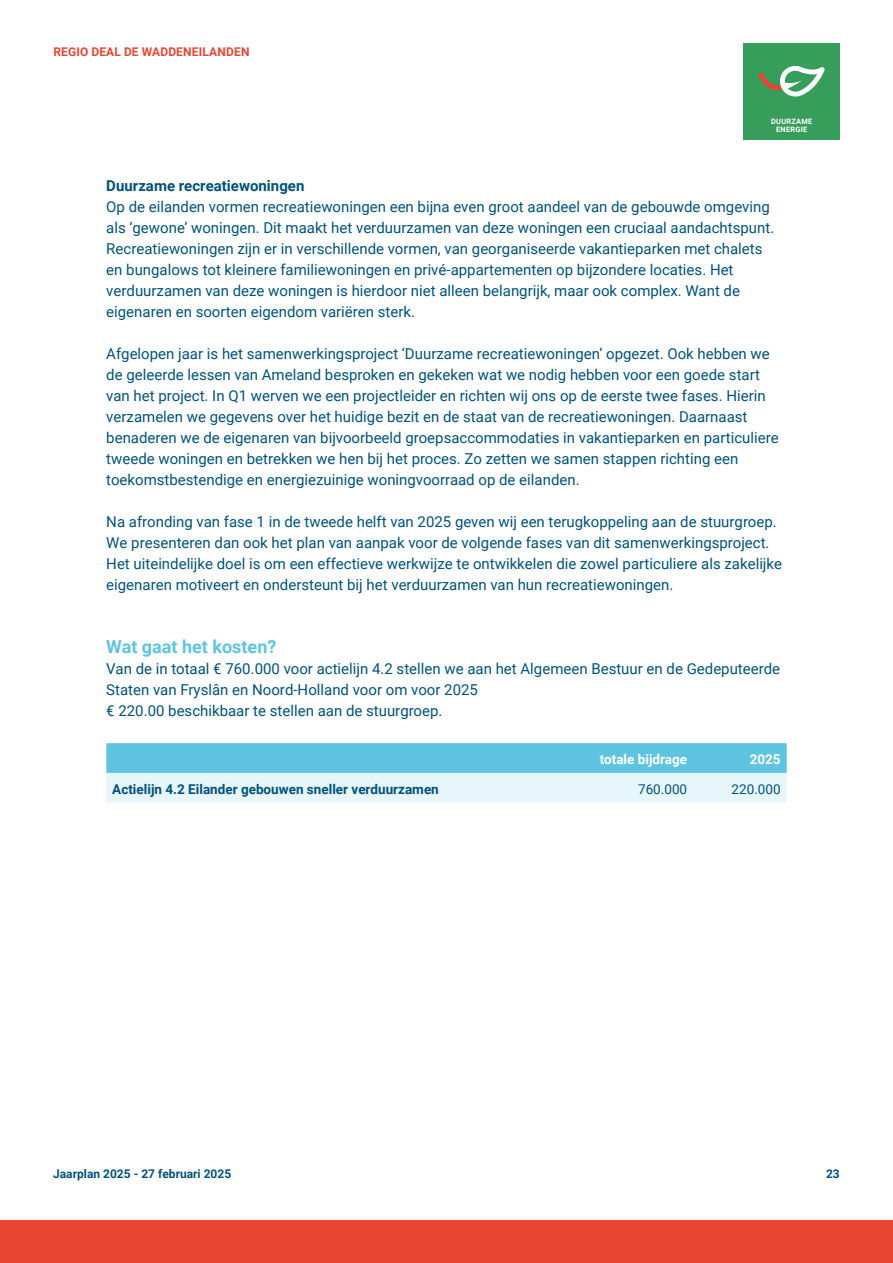
<style>
.page{position:relative;width:893px;height:1263px;background:#fff}
.page>*{position:absolute;margin:0;border:0;box-sizing:border-box;transform-origin:0 0}
.t1{font:700 18px "Roboto";color:#5ec4e0}
.t2{font:15px/21px "Roboto";color:#00527a}
.t3{font:700 15px "Roboto";color:#00527a}
.t4{font:700 13.5px "Roboto";color:#00527a}
.t5{font:700 13.5px "Roboto";color:#fff}
.t6{font:13.5px "Roboto";color:#00527a}
.t7{font:700 12px "Roboto";color:#00527a}
.t8{font:700 12px "Roboto";letter-spacing:.015em;color:#e84533}
.t9{font:700 7.35px/8.7px "Roboto";letter-spacing:.035em;color:#fff;text-align:center}
</style>
<div class="page">
<div style="left:0;top:1220px;width:893px;height:43px;background:#e84533"></div>
<svg style="left:106px;top:743px;width:681px;height:60px;background:#a3dded"></svg>
<div style="left:744px;top:44px;width:96px;height:96px;background:#369d5b"></div>
<svg style="left:758px;top:66px;width:67px;height:31px"></svg>
<p class="t8" style="left:53px;top:43px;width:198px">REGIO DEAL DE WADDENEILANDEN</p>
<p class="t9" style="left:771px;top:117px;width:43px">DUURZAME<br>ENERGIE</p>
<p class="t3" style="left:106px;top:175px;width:200px">Duurzame recreatiewoningen</p>
<p class="t2" style="left:106px;top:196px;width:669px">Op de eilanden vormen recreatiewoningen een bijna even groot aandeel van de gebouwde omgeving als ‘gewone’ woningen. Dit maakt het verduurzamen van deze woningen een cruciaal aandachtspunt.<br>Recreatiewoningen zijn er in verschillende vormen, van georganiseerde vakantieparken met chalets en bungalows tot kleinere familiewoningen en privé-appartementen op bijzondere locaties. Het verduurzamen van deze woningen is hierdoor niet alleen belangrijk, maar ook complex. Want de eigenaren en soorten eigendom variëren sterk.</p>
<p class="t2" style="left:106px;top:343px;width:674px">Afgelopen jaar is het samenwerkingsproject ‘Duurzame recreatiewoningen’ opgezet. Ook hebben we de geleerde lessen van Ameland besproken en gekeken wat we nodig hebben voor een goede start van het project. In Q1 werven we een projectleider en richten wij ons op de eerste twee fases. Hierin verzamelen we gegevens over het huidige bezit en de staat van de recreatiewoningen. Daarnaast benaderen we de eigenaren van bijvoorbeeld groepsaccommodaties in vakantieparken en particuliere tweede woningen en betrekken we hen bij het proces. Zo zetten we samen stappen richting een toekomstbestendige en energiezuinige woningvoorraad op de eilanden.</p>
<p class="t2" style="left:106px;top:511px;width:677px">Na afronding van fase 1 in de tweede helft van 2025 geven wij een terugkoppeling aan de stuurgroep.<br>We presenteren dan ook het plan van aanpak voor de volgende fases van dit samenwerkingsproject.<br>Het uiteindelijke doel is om een effectieve werkwijze te ontwikkelen die zowel particuliere als zakelijke eigenaren motiveert en ondersteunt bij het verduurzamen van hun recreatiewoningen.</p>
<p class="t1" style="left:106px;top:634px;width:172px">Wat gaat het kosten?</p>
<p class="t2" style="left:106px;top:658px;width:675px">Van de in totaal € 760.000 voor actielijn 4.2 stellen we aan het Algemeen Bestuur en de Gedeputeerde<br>Staten van Fryslân en Noord-Holland voor om voor 2025<br>€ 220.00 beschikbaar te stellen aan de stuurgroep.</p>
<p class="t5" style="left:600px;top:750px;width:89px">totale bijdrage</p>
<p class="t5" style="left:750px;top:750px;width:32px">2025</p>
<p class="t4" style="left:112px;top:780px;width:328px">Actielijn 4.2 Eilander gebouwen sneller verduurzamen</p>
<p class="t6" style="left:638px;top:780px;width:51px">760.000</p>
<p class="t6" style="left:732px;top:780px;width:51px">220.000</p>
<p class="t7" style="left:53px;top:1165px;width:180px">Jaarplan 2025 - 27 februari 2025</p>
<p class="t7" style="left:826px;top:1165px;width:15px">23</p>
</div>
